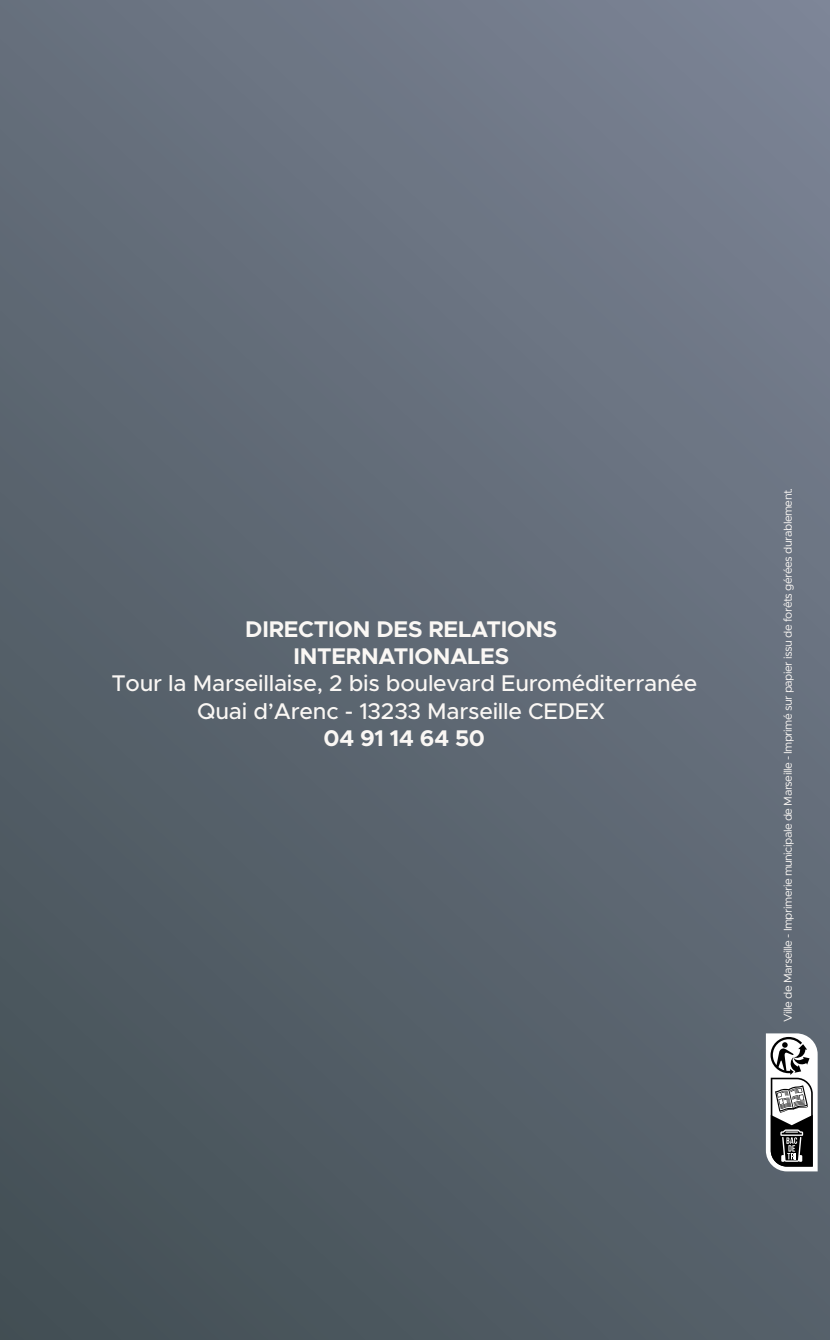
<style>
.page{position:relative;width:830px;height:1340px;background:#fff}
.page>*{position:absolute;margin:0;border:0;box-sizing:border-box;transform-origin:0 0}
.t1{font:500 22.72px/27.4px "Metropolis";letter-spacing:-.01em;color:#faf7f4;text-align:center}
.t2{font:700 22.72px/27.4px "Metropolis";letter-spacing:-.01em;color:#faf7f4;text-align:center}
.t3{font:11.47px "Metropolis";letter-spacing:-.05em;color:#faf7f4}
</style>
<div class="page">
<div style="left:0;top:0;width:829px;height:1339px;background:linear-gradient(to bottom,#727a8a,#4b575e)"></div>
<svg style="left:765px;top:1033px;width:52px;height:138px"></svg>
<h1 class="t2" style="left:245px;top:615px;width:313px">DIRECTION DES RELATIONS<br>INTERNATIONALES</h1>
<h1 class="t1" style="left:111px;top:670px;width:587px">Tour la Marseillaise, 2 bis boulevard Euroméditerranée<br>Quai d’Arenc - 13233 Marseille CEDEX</h1>
<h1 class="t2" style="left:323px;top:724px;width:163px">04 91 14 64 50</h1>
<p class="t3" style="left:780px;top:1021px;width:535px;rotate:-90deg">Ville de Marseille - Imprimerie municipale de Marseille - Imprimé sur papier issu de forêts gérées durablement.</p>
</div>
